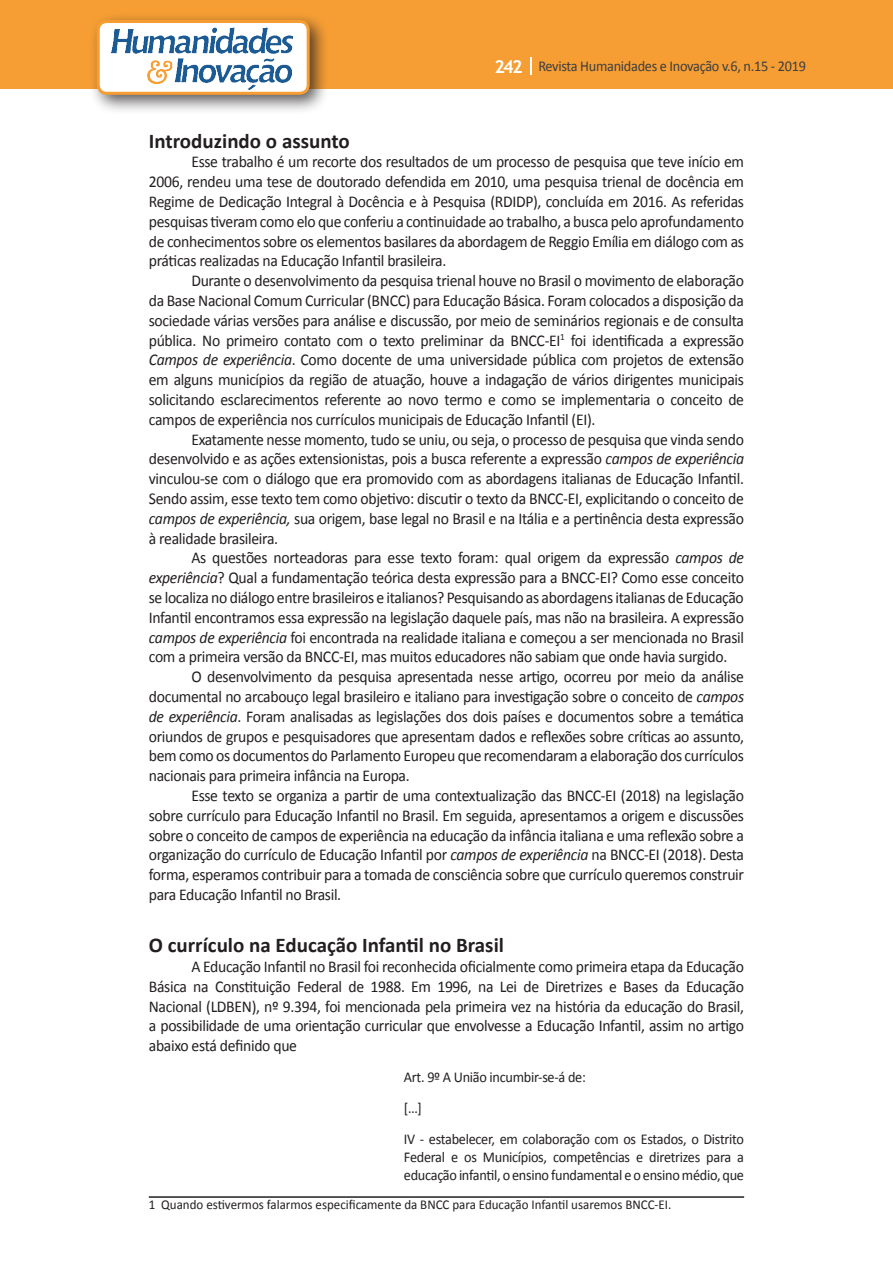
<style>
.page{position:relative;width:893px;height:1263px;background:#fff}
.page>*{position:absolute;margin:0;border:0;box-sizing:border-box;transform-origin:0 0}
.Titulo_2{font:700 21px "Calibri";color:#231f20}
.t1{font:700 18px "Trebuchet MS";color:#fff}
.texto{font:16.5px/19.8px "Calibri";letter-spacing:-.02em;color:#231f20;text-align:justify;scale:.95 1}
.citacao{font:15px/18px "Calibri";letter-spacing:-.02em;color:#231f20;text-align:justify;scale:.95 1}
.texto-2{font:15px "Calibri";letter-spacing:-.02em;color:#3e3e3f;scale:.95 1}
.Rodapé{font:13.5px "Calibri";color:#231f20;scale:.96 1}
.s1{font-style:italic}
</style>
<div class="page">
<div style="left:0;top:0;width:893px;height:88px;background:#f69e34"></div>
<svg style="left:530px;top:57px;width:2px;height:18px"></svg>
<div style="left:88px;top:12px;width:242px;height:103px;background:#231f20;opacity:.75"></div>
<div style="left:98px;top:22px;width:210px;height:71px;background:#fff;border-radius:9px"></div>
<img style="left:112px;top:27px;width:181px;height:62px">
<div style="left:97px;top:20px;width:213px;height:75px;border:3px solid #f69e34;border-radius:9px"></div>
<hr style="left:149px;top:1196px;width:595px;height:2px;background:#231f20">
<p class="t1" style="left:495px;top:55px;width:30px">242</p>
<p class="texto-2" style="left:538px;top:57px;width:283px">Revista Humanidades e Inovação v.6, n.15 - 2019</p>
<p class="Titulo_2" style="left:149px;top:126px;width:202px">Introduzindo o assunto</p>
<p class="texto" style="left:149px;top:152px;width:628px;text-indent:43px">Esse trabalho é um recorte dos resultados de um processo de pesquisa que teve início em 2006, rendeu uma tese de doutorado defendida em 2010, uma pesquisa trienal de docência em Regime de Dedicação Integral à Docência e à Pesquisa (RDIDP), concluída em 2016. As referidas pesquisas tiveram como elo que conferiu a continuidade ao trabalho, a busca pelo aprofundamento de conhecimentos sobre os elementos basilares da abordagem de Reggio Emília em diálogo com as práticas realizadas na Educação Infantil brasileira.</p>
<p class="texto" style="left:149px;top:271px;width:628px;text-indent:43px">Durante o desenvolvimento da pesquisa trienal houve no Brasil o movimento de elaboração da Base Nacional Comum Curricular (BNCC) para Educação Básica. Foram colocados a disposição da sociedade várias versões para análise e discussão, por meio de seminários regionais e de consulta pública. No primeiro contato com o texto preliminar da BNCC-EI<sup>1</sup> foi identificada a expressão <span class="s1">Campos de experiência</span>. Como docente de uma universidade pública com projetos de extensão em alguns municípios da região de atuação, houve a indagação de vários dirigentes municipais solicitando esclarecimentos referente ao novo termo e como se implementaria o conceito de campos de experiência nos currículos municipais de Educação Infantil (EI).</p>
<p class="texto" style="left:149px;top:429px;width:628px;text-indent:43px">Exatamente nesse momento, tudo se uniu, ou seja, o processo de pesquisa que vinda sendo desenvolvido e as ações extensionistas, pois a busca referente a expressão <span class="s1">campos de experiência </span>vinculou-se com o diálogo que era promovido com as abordagens italianas de Educação Infantil.<br>Sendo assim, esse texto tem como objetivo: discutir o texto da BNCC-EI, explicitando o conceito de <span class="s1">campos de experiência,</span> sua origem, base legal no Brasil e na Itália e a pertinência desta expressão à realidade brasileira.</p>
<p class="texto" style="left:149px;top:548px;width:628px;text-indent:43px">As questões norteadoras para esse texto foram: qual origem da expressão <span class="s1">campos de experiência</span>? Qual a fundamentação teórica desta expressão para a BNCC-EI? Como esse conceito se localiza no diálogo entre brasileiros e italianos? Pesquisando as abordagens italianas de Educação Infantil encontramos essa expressão na legislação daquele país, mas não na brasileira. A expressão <span class="s1">campos de experiência</span> foi encontrada na realidade italiana e começou a ser mencionada no Brasil com a primeira versão da BNCC-EI, mas muitos educadores não sabiam que onde havia surgido.</p>
<p class="texto" style="left:149px;top:667px;width:628px;text-indent:43px">O desenvolvimento da pesquisa apresentada nesse artigo, ocorreu por meio da análise documental no arcabouço legal brasileiro e italiano para investigação sobre o conceito de <span class="s1">campos de experiência</span>. Foram analisadas as legislações dos dois países e documentos sobre a temática oriundos de grupos e pesquisadores que apresentam dados e reflexões sobre críticas ao assunto, bem como os documentos do Parlamento Europeu que recomendaram a elaboração dos currículos nacionais para primeira infância na Europa.</p>
<p class="texto" style="left:149px;top:786px;width:628px;text-indent:43px">Esse texto se organiza a partir de uma contextualização das BNCC-EI (2018) na legislação sobre currículo para Educação Infantil no Brasil. Em seguida, apresentamos a origem e discussões sobre o conceito de campos de experiência na educação da infância italiana e uma reflexão sobre a organização do currículo de Educação Infantil por <span class="s1">campos de experiência</span> na BNCC-EI (2018). Desta forma, esperamos contribuir para a tomada de consciência sobre que currículo queremos construir para Educação Infantil no Brasil.</p>
<p class="Titulo_2" style="left:149px;top:930px;width:357px">O currículo na Educação Infantil no Brasil</p>
<p class="texto" style="left:149px;top:957px;width:628px;text-indent:43px">A Educação Infantil no Brasil foi reconhecida oficialmente como primeira etapa da Educação Básica na Constituição Federal de 1988. Em 1996, na Lei de Diretrizes e Bases da Educação Nacional (LDBEN), nº 9.394, foi mencionada pela primeira vez na história da educação do Brasil, a possibilidade de uma orientação curricular que envolvesse a Educação Infantil, assim no artigo abaixo está definido que</p>
<p class="citacao" style="left:404px;top:1068px;width:193px">Art. 9º A União incumbir-se-á de:</p>
<p class="citacao" style="left:404px;top:1099px;width:20px">[…]</p>
<p class="citacao" style="left:404px;top:1130px;width:359px">IV - estabelecer, em colaboração com os Estados, o Distrito Federal e os Municípios, competências e diretrizes para a educação infantil, o ensino fundamental e o ensino médio, que</p>
<p class="Rodapé" style="left:149px;top:1196px;width:546px">1 Quando estivermos falarmos especificamente da BNCC para Educação Infantil usaremos BNCC-EI.</p>
</div>
